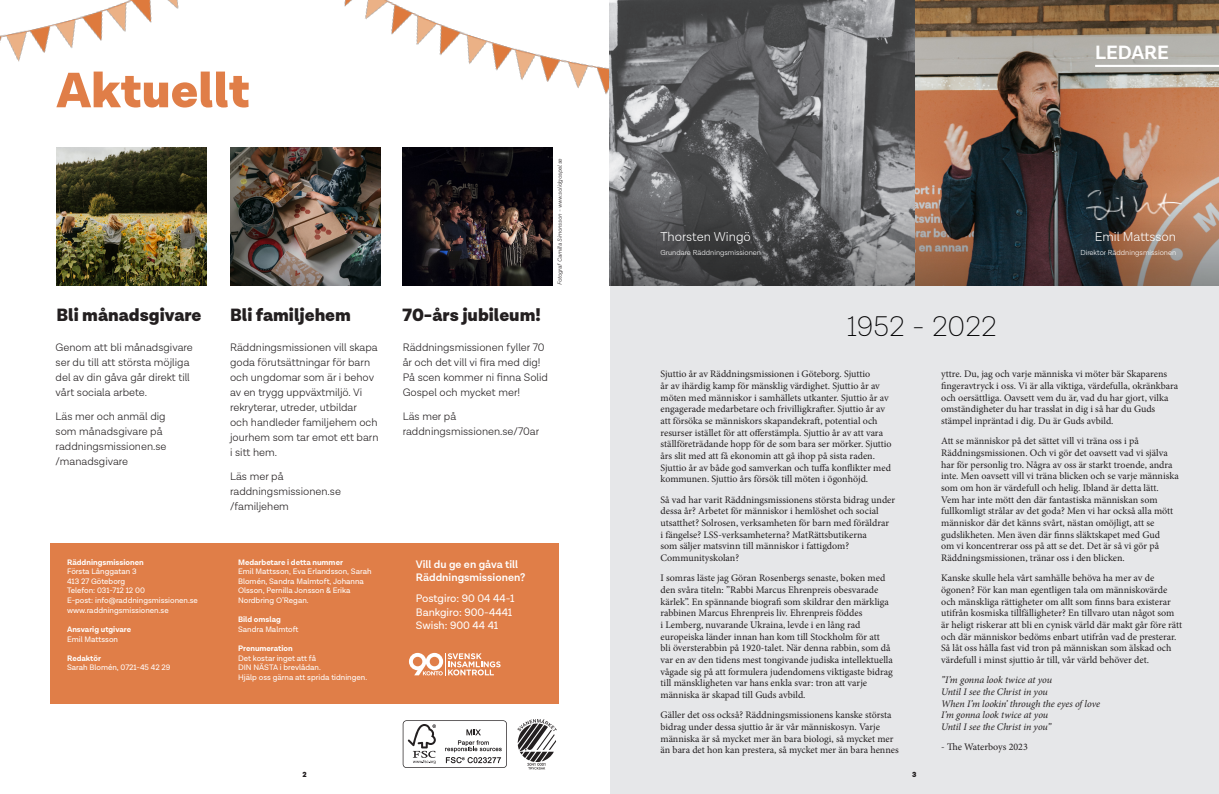
<style>
.page{position:relative;width:1219px;height:794px;background:#fff}
.page>*{position:absolute;margin:0;border:0;box-sizing:border-box;transform-origin:0 0}
.Rubrik_alt_1{font:900 50.3px "Lota Grotesque";color:#e07e48}
.Rubrik_alt_2{font:300 expanded 29px "Lota Grotesque";color:#000001}
.t1{font:700 19.4px "Lota Grotesque";color:#fff}
.Mellanrubrik_Light{font:900 18px "Lota Grotesque";color:#231f20}
.t2{font:300 13px "Lota Grotesque";color:#fff}
.Brödtext_Krönika_Lot{font:300 11px/15px "Lota Grotesque";color:#231f20}
.t3{font:11px/13.2px "Lota Grotesque";color:#fff}
.t4{font:600 11px/13.2px "Lota Grotesque";color:#fff}
.Brödtext{font:10px/11.7px "Minion Pro";color:#231f20}
.t5{font:italic 10px/11.7px "Minion Pro";letter-spacing:-.005em;color:#231f20}
.Brödtext_mini_Lota{font:8px/9.6px "Lota Grotesque";color:#fff}
.Brödtext_mini_Lota-2{font:700 8px "Lota Grotesque";color:#fff}
.t6{font:900 7.5px "Lota Grotesque";color:#231f20}
.t7{font:300 7.4px "Lota Grotesque";color:#fff}
.Brödtext_Krönika_Lot-2{font:italic 300 6px "Lota Grotesque";color:#231f20}
</style>
<div class="page">
<img style="left:344px;top:0;width:265px;height:94px">
<div style="left:50px;top:543px;width:508px;height:160px;background:#e07e48"></div>
<svg style="left:409px;top:653px;width:92px;height:22px"></svg>
<svg style="left:518px;top:719px;width:39px;height:50px"></svg>
<svg style="left:403px;top:720px;width:104px;height:48px"></svg>
<div style="left:610px;top:0;width:609px;height:794px;background:#e6e7e9"></div>
<img style="left:609px;top:0;width:610px;height:285px">
<hr style="left:1095px;top:65px;width:124px;height:2px;background:#fff">
<img style="left:230px;top:148px;width:150px;height:137px">
<img style="left:402px;top:148px;width:151px;height:137px">
<img style="left:57px;top:148px;width:150px;height:137px">
<svg style="left:611px;top:190px;width:608px;height:95px;background:#5d5553"></svg>
<img style="left:1086px;top:190px;width:96px;height:31px">
<img style="left:0;top:0;width:179px;height:62px">
<p class="Rubrik_alt_1" style="left:57px;top:60px;width:195px">Aktuellt</p>
<p class="Mellanrubrik_Light" style="left:57px;top:304px;width:146px">Bli månadsgivare</p>
<p class="Brödtext_Krönika_Lot" style="left:56px;top:340px;width:139px">Genom att bli månadsgivare ser du till att största möjliga del av din gåva går direkt till vårt sociala arbete.</p>
<p class="Brödtext_Krönika_Lot" style="left:56px;top:409px;width:112px">Läs mer och anmäl dig som månadsgivare på raddningsmissionen.se /manadsgivare</p>
<p class="Brödtext_mini_Lota-2" style="left:67px;top:557px;width:78px">Räddningsmissionen</p>
<p class="Brödtext_mini_Lota" style="left:67px;top:567px;width:71px">Första Långgatan 3</p>
<p class="Brödtext_mini_Lota" style="left:67px;top:576px;width:60px">413 27 Göteborg</p>
<p class="Brödtext_mini_Lota" style="left:67px;top:586px;width:79px">Telefon: 031-712 12 00</p>
<p class="Brödtext_mini_Lota" style="left:67px;top:596px;width:132px">E-post: info@raddningsmissionen.se www.raddningsmissionen.se</p>
<p class="Brödtext_mini_Lota-2" style="left:67px;top:624px;width:66px">Ansvarig utgivare</p>
<p class="Brödtext_mini_Lota" style="left:67px;top:634px;width:53px">Emil Mattsson</p>
<p class="Brödtext_mini_Lota-2" style="left:67px;top:653px;width:35px">Redaktör</p>
<p class="Brödtext_mini_Lota" style="left:67px;top:663px;width:105px">Sarah Blomén, 0721-45 42 29</p>
<p class="Mellanrubrik_Light" style="left:230px;top:304px;width:122px">Bli familjehem</p>
<p class="Brödtext_Krönika_Lot" style="left:230px;top:340px;width:150px">Räddningsmissionen vill skapa goda förutsättningar för barn och ungdomar som är i behov av en trygg uppväxtmiljö. Vi rekryterar, utreder, utbildar<br>och handleder familjehem och jourhem som tar emot ett barn i sitt hem.</p>
<p class="Brödtext_Krönika_Lot" style="left:230px;top:469px;width:112px">Läs mer på raddningsmissionen.se /familjehem</p>
<p class="Brödtext_mini_Lota-2" style="left:238px;top:557px;width:106px">Medarbetare i detta nummer</p>
<p class="Brödtext_mini_Lota" style="left:238px;top:567px;width:135px">Emil Mattsson, Eva Erlandsson, Sarah<br>Blomén, Sandra Malmtoft, Johanna<br>Olsson, Pernilla Jonsson &amp; Erika<br>Nordbring O’Regan.</p>
<p class="Brödtext_mini_Lota-2" style="left:238px;top:615px;width:44px">Bild omslag</p>
<p class="Brödtext_mini_Lota" style="left:238px;top:624px;width:62px">Sandra Malmtoft</p>
<p class="Brödtext_mini_Lota-2" style="left:238px;top:644px;width:56px">Prenumeration</p>
<p class="Brödtext_mini_Lota" style="left:238px;top:653px;width:80px">Det kostar inget att få</p>
<p class="Brödtext_mini_Lota" style="left:238px;top:663px;width:131px">DIN NÄSTA i brevlådan.<br>Hjälp oss gärna att sprida tidningen.</p>
<p class="Mellanrubrik_Light" style="left:402px;top:304px;width:140px">70-års jubileum!</p>
<p class="Brödtext_Krönika_Lot" style="left:403px;top:340px;width:147px">Räddningsmissionen fyller 70 år och det vill vi fira med dig!<br>På scen kommer ni finna Solid<br>Gospel och mycket mer!</p>
<p class="Brödtext_Krönika_Lot" style="left:403px;top:409px;width:138px">Läs mer på raddningsmissionen.se/70ar</p>
<p class="Brödtext_Krönika_Lot-2" style="left:557px;top:285px;width:128px;rotate:-90deg">Fotograf Camilla Simonsson - www.solidgospel.se</p>
<p class="t4" style="left:416px;top:557px;width:111px">Vill du ge en gåva till<br>Räddningsmissionen?</p>
<p class="t3" style="left:416px;top:592px;width:100px">Postgiro: 90 04 44-1</p>
<p class="t3" style="left:416px;top:605px;width:98px">Bankgiro: 900-4441<br>Swish: 900 44 41</p>
<p class="t2" style="left:660px;top:230px;width:92px">Thorsten Wingö</p>
<p class="t7" style="left:660px;top:249px;width:102px">Grundare Räddningsmissionen</p>
<p class="Rubrik_alt_2" style="left:847px;top:311px;width:151px">1952 - 2022</p>
<p class="t1" style="left:1095px;top:42px;width:75px">LEDARE</p>
<p class="t2" style="left:1095px;top:230px;width:83px">Emil Mattsson</p>
<p class="t7" style="left:1080px;top:249px;width:97px">Direktor Räddningsmissionen</p>
<p class="Brödtext" style="left:660px;top:368px;width:233px">Sjuttio år av Räddningsmissionen i Göteborg. Sjuttio<br>år av ihärdig kamp för mänsklig värdighet. Sjuttio år av möten med människor i samhällets utkanter. Sjuttio år av engagerade medarbetare och frivilligkrafter. Sjuttio år av att försöka se människors skapandekraft, potential och resurser istället för att offerstämpla. Sjuttio år av att vara ställföreträdande hopp för de som bara ser mörker. Sjuttio års slit med att få ekonomin att gå ihop på sista raden.<br>Sjuttio år av både god samverkan och tuffa konflikter med kommunen. Sjuttio års försök till möten i ögonhöjd.</p>
<p class="Brödtext" style="left:660px;top:493px;width:236px">Så vad har varit Räddningsmissionens största bidrag under dessa år? Arbetet för människor i hemlöshet och social utsatthet? Solrosen, verksamheten för barn med föräldrar<br>i fängelse? LSS-verksamheterna? MatRättsbutikerna<br>som säljer matsvinn till människor i fattigdom?<br>Communityskolan?</p>
<p class="Brödtext" style="left:660px;top:572px;width:234px">I somras läste jag Göran Rosenbergs senaste, boken med den svåra titeln: ”Rabbi Marcus Ehrenpreis obesvarade kärlek”. En spännande biografi som skildrar den märkliga rabbinen Marcus Ehrenpreis liv. Ehrenpreis föddes<br>i Lemberg, nuvarande Ukraina, levde i en lång rad europeiska länder innan han kom till Stockholm för att<br>bli översterabbin på 1920-talet. När denna rabbin, som då var en av den tidens mest tongivande judiska intellektuella vågade sig på att formulera judendomens viktigaste bidrag till mänskligheten var hans enkla svar: tron att varje människa är skapad till Guds avbild.</p>
<p class="Brödtext" style="left:660px;top:709px;width:240px">Gäller det oss också? Räddningsmissionens kanske största bidrag under dessa sjuttio år är vår människosyn. Varje människa är så mycket mer än bara biologi, så mycket mer än bara det hon kan prestera, så mycket mer än bara hennes</p>
<p class="Brödtext" style="left:941px;top:368px;width:239px">yttre. Du, jag och varje människa vi möter bär Skaparens fingeravtryck i oss. Vi är alla viktiga, värdefulla, okränkbara och oersättliga. Oavsett vem du är, vad du har gjort, vilka omständigheter du har trasslat in dig i så har du Guds stämpel inpräntad i dig. Du är Guds avbild.</p>
<p class="Brödtext" style="left:941px;top:435px;width:239px">Att se människor på det sättet vill vi träna oss i på Räddningsmissionen. Och vi gör det oavsett vad vi själva har för personlig tro. Några av oss är starkt troende, andra inte. Men oavsett vill vi träna blicken och se varje människa som om hon är värdefull och helig. Ibland är detta lätt.<br>Vem har inte mött den där fantastiska människan som fullkomligt strålar av det goda? Men vi har också alla mött människor där det känns svårt, nästan omöjligt, att se gudslikheten. Men även där finns släktskapet med Gud<br>om vi koncentrerar oss på att se det. Det är så vi gör på Räddningsmissionen, tränar oss i den blicken.</p>
<p class="Brödtext" style="left:941px;top:572px;width:242px">Kanske skulle hela vårt samhälle behöva ha mer av de ögonen? För kan man egentligen tala om människovärde och mänskliga rättigheter om allt som finns bara existerar utifrån kosmiska tillfälligheter? En tillvaro utan något som är heligt riskerar att bli en cynisk värld där makt går före rätt och där människor bedöms enbart utifrån vad de presterar.<br>Så låt oss hålla fast vid tron på människan som älskad och värdefull i minst sjuttio år till, vår värld behöver det.</p>
<p class="t5" style="left:941px;top:674px;width:160px">”I’m gonna look twice at you<br>Until I see the Christ in you<br>When I’m lookin’ through the eyes of love<br>I’m gonna look twice at you<br>Until I see the Christ in you”</p>
<p class="Brödtext" style="left:941px;top:741px;width:88px">- The Waterboys 2023</p>
<p class="t6" style="left:303px;top:769px;width:6px">2</p>
<p class="t6" style="left:912px;top:769px;width:6px">3</p>
</div>
